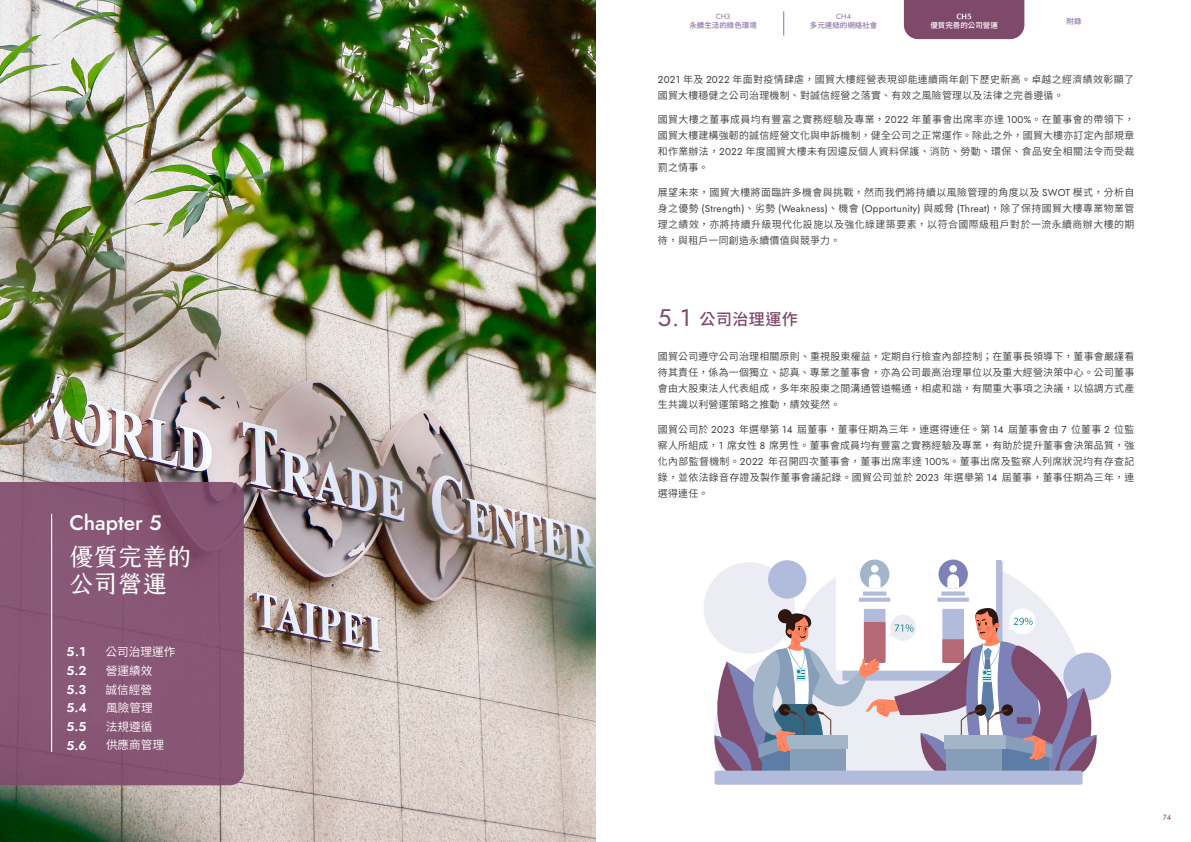
<style>
.page{position:relative;width:1191px;height:842px;background:#fff}
.page>*{position:absolute;margin:0;border:0;box-sizing:border-box;transform-origin:0 0}
.t1{font:24.4px/27px "creamfont 2.1 Regular";color:#fff}
.t2{font:500 20.9px "Jost";color:#fff}
.中標_16{font:500 16px "Noto Sans CJ Ktc";letter-spacing:.03em;color:#7f496b}
.目錄內容2{font:600 12.8px "Jost";color:#fff}
.目錄內容2-2{font:600 11.6px "Noto Sans CJ Ktc";color:#fff}
.內文_10{font:600 10px/16px "Noto Sans CJ Ktc";letter-spacing:.03em;color:#3d3b38;text-align:justify}
.t3{font:500 7.5px "Noto Sans CJ Ktc";color:#8e73a5}
.t4{font:500 7.5px "Noto Sans CJ Ktc";color:#fff}
.t5{font:7.5px "Jost";color:#8e73a5}
.t6{font:800 7.5px "AR Fang Xin Shu H7 C95 DB5";color:#fff}
.t7{font:7.5px "Jost";color:#7f496b}
.s1{font-family:"Jost";font-weight:400}
.s2{font-family:"Jost";font-weight:400;font-size:24px}
</style>
<div class="page">
<div style="left:904px;top:0;width:120px;height:39px;background:#7f496b"></div>
<svg style="left:783px;top:11px;width:1px;height:25px"></svg>
<img style="left:0;top:0;width:595px;height:842px">
<div style="left:0;top:482px;width:244px;height:303px;background:#885775"></div>
<hr style="left:51px;top:514px;width:1px;height:238px;background:#fff">
<svg style="left:777px;top:560px;width:335px;height:138px"></svg>
<div style="left:703px;top:562px;width:92px;height:92px;background:#ececf5;border-radius:50%"></div>
<div style="left:768px;top:560px;width:38px;height:39px;background:#b1bbdb;border-radius:50%"></div>
<div style="left:1063px;top:653px;width:48px;height:47px;background:#b1bbdb;border-radius:50%"></div>
<div style="left:836px;top:550px;width:160px;height:121px;background:#fff;border-radius:2px"></div>
<div style="left:860px;top:559px;width:29px;height:30px;background:#a3b5c9;border-radius:50%"></div>
<div style="left:871px;top:565px;width:7px;height:8px;background:#fff;border-radius:50%"></div>
<svg style="left:869px;top:574px;width:11px;height:15px"></svg>
<div style="left:863px;top:591px;width:23px;height:5px;background:#b1bbdb"></div>
<svg style="left:859px;top:598px;width:31px;height:4px"></svg>
<div style="left:938px;top:559px;width:29px;height:30px;background:#7c82b8;border-radius:50%"></div>
<div style="left:949px;top:565px;width:8px;height:8px;background:#fff;border-radius:50%"></div>
<svg style="left:947px;top:574px;width:12px;height:15px"></svg>
<div style="left:941px;top:591px;width:24px;height:5px;background:#b1bbdb"></div>
<svg style="left:937px;top:598px;width:32px;height:4px"></svg>
<svg style="left:709px;top:607px;width:389px;height:175px"></svg>
<div style="left:714px;top:771px;width:368px;height:14px;background:#b1bbdb;border-radius:2px"></div>
<p class="t2" style="left:69px;top:509px;width:94px">Chapter 5</p>
<p class="t1" style="left:69px;top:540px;width:124px">優質完善的公司營運</p>
<p class="目錄內容2" style="left:67px;top:643px;width:21px">5.1</p>
<p class="目錄內容2-2" style="left:106px;top:645px;width:71px">公司治理運作</p>
<p class="目錄內容2" style="left:67px;top:662px;width:22px">5.2</p>
<p class="目錄內容2-2" style="left:106px;top:664px;width:48px">營運績效</p>
<p class="目錄內容2" style="left:67px;top:680px;width:21px">5.3</p>
<p class="目錄內容2-2" style="left:105px;top:683px;width:48px">誠信經營</p>
<p class="目錄內容2" style="left:67px;top:699px;width:22px">5.4</p>
<p class="目錄內容2-2" style="left:106px;top:701px;width:48px">風險管理</p>
<p class="目錄內容2" style="left:67px;top:718px;width:21px">5.5</p>
<p class="目錄內容2-2" style="left:106px;top:720px;width:48px">法規遵循</p>
<p class="目錄內容2" style="left:67px;top:736px;width:22px">5.6</p>
<p class="目錄內容2-2" style="left:106px;top:739px;width:60px">供應商管理</p>
<p class="t5" style="left:716px;top:12px;width:16px">CH3</p>
<p class="t3" style="left:689px;top:21px;width:69px">永續生活的綠色環境</p>
<p class="t5" style="left:836px;top:12px;width:16px">CH4</p>
<p class="t3" style="left:810px;top:21px;width:69px">多元連結的網絡社會</p>
<p class="t6" style="left:956px;top:12px;width:17px">CH5</p>
<p class="t4" style="left:930px;top:21px;width:69px">優質完善的公司營運</p>
<p class="t3" style="left:1066px;top:17px;width:16px">附錄</p>
<p class="內文_10" style="left:658px;top:71px;width:478px"><span class="s1">2021</span> 年及 <span class="s1">2022</span> 年面對疫情肆虐，國貿大樓經營表現卻能連續兩年創下歷史新高。卓越之經濟績效彰顯了國貿大樓穩健之公司治理機制、對誠信經營之落實、有效之風險管理以及法律之完善遵循。</p>
<p class="內文_10" style="left:658px;top:112px;width:478px">國貿大樓之董事成員均有豐富之實務經驗及專業，<span class="s1">2022</span> 年董事會出席率亦達 <span class="s1">100%</span>。在董事會的帶領下，國貿大樓建構強韌的誠信經營文化與申訴機制，健全公司之正常運作。除此之外，國貿大樓亦訂定內部規章和作業辦法，<span class="s1">2022</span> 年度國貿大樓未有因違反個人資料保護、消防、勞動、環保、食品安全相關法令而受裁罰之情事。</p>
<p class="內文_10" style="left:658px;top:184px;width:478px">展望未來，國貿大樓將面臨許多機會與挑戰，然而我們將持續以風險管理的角度以及 <span class="s1">SWOT</span> 模式，分析自身之優勢 <span class="s1">(Strength)</span>、劣勢 <span class="s1">(Weakness)</span>、機會 <span class="s1">(Opportunity)</span> 與威脅 <span class="s1">(Threat)</span>，除了保持國貿大樓專業物業管理之績效，亦將持續升級現代化設施以及強化綠建築要素，以符合國際級租戶對於一流永續商辦大樓的期待，與租戶一同創造永續價值與競爭力。</p>
<p class="中標_16" style="left:658px;top:310px;width:142px"><span class="s2">5.1</span> 公司治理運作</p>
<p class="內文_10" style="left:658px;top:349px;width:478px">國貿公司遵守公司治理相關原則、重視股東權益，定期自行檢查內部控制；在董事長領導下，董事會嚴謹看待其責任，係為一個獨立、認真、專業之董事會，亦為公司最高治理單位以及重大經營決策中心。公司董事會由大股東法人代表組成，多年來股東之間溝通管道暢通，相處和諧，有關重大事項之決議，以協調方式產生共識以利營運策略之推動，績效斐然。</p>
<p class="內文_10" style="left:658px;top:421px;width:478px">國貿公司於 <span class="s1">2023</span> 年選舉第 <span class="s1">14</span> 屆董事，董事任期為三年，連選得連任。第 <span class="s1">14</span> 屆董事會由 <span class="s1">7</span> 位董事 <span class="s1">2</span> 位監察人所組成，<span class="s1">1</span> 席女性 <span class="s1">8</span> 席男性。董事會成員均有豐富之實務經驗及專業，有助於提升董事會決策品質，強化內部監督機制。<span class="s1">2022</span> 年召開四次董事會，董事出席率達 <span class="s1">100%</span>。董事出席及監察人列席狀況均有存查記錄，並依法錄音存證及製作董事會議記錄。國貿公司並於 <span class="s1">2023</span> 年選舉第 <span class="s1">14</span> 屆董事，董事任期為三年，連選得連任。</p>
<p class="t7" style="left:1162px;top:812px;width:10px">74</p>
</div>
